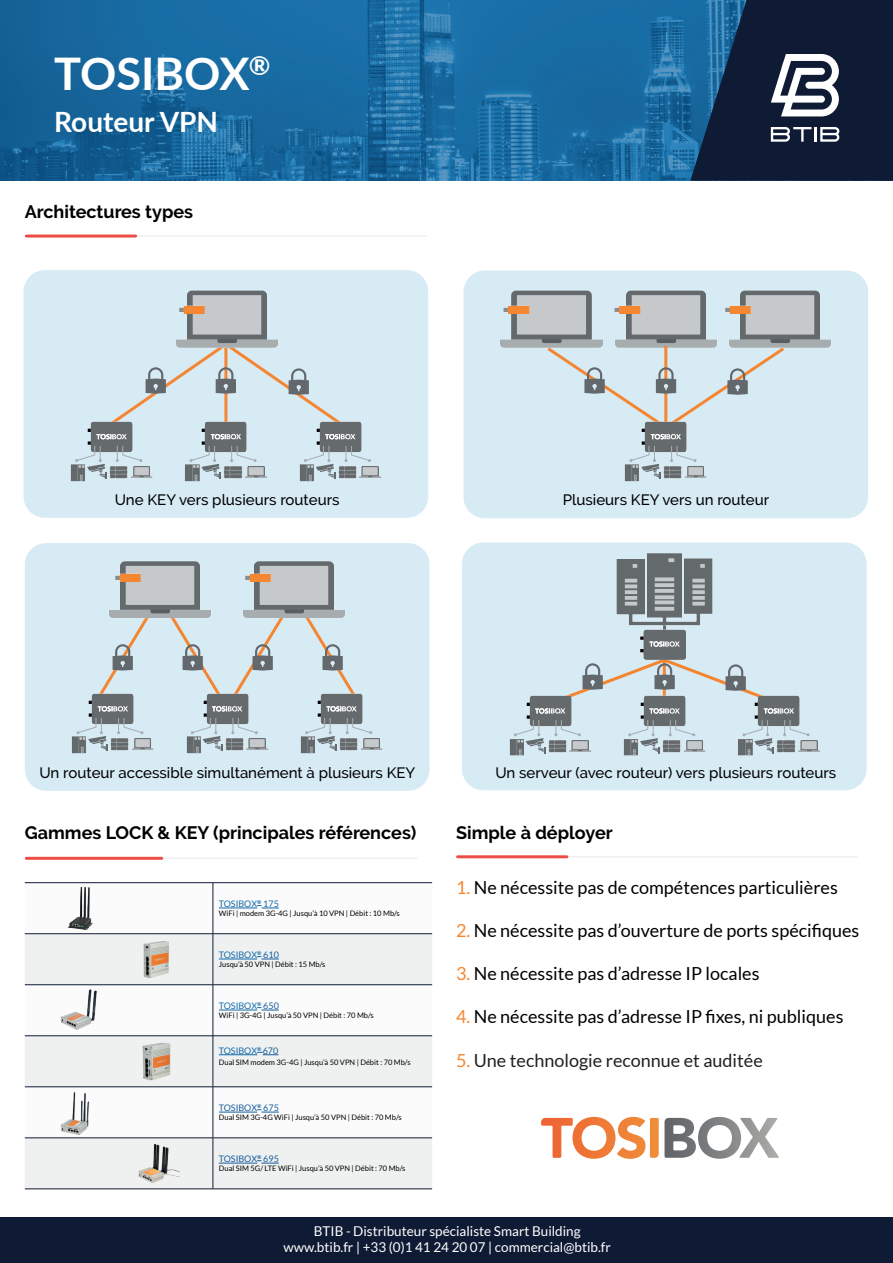
<style>
.page{position:relative;width:893px;height:1263px;background:#fff}
.page>*{position:absolute;margin:0;border:0;box-sizing:border-box;transform-origin:0 0}
.t1{font:700 45px "Lato";color:#fff}
.t2{font:700 28.05px "Lato";color:#fff}
.t3{font:18px "Lato";color:#000001}
.t4{font:700 18px "Raleway";color:#000001}
.t5{font:18px "Lato";color:#231f20}
.t6{font:500 15px "Raleway";color:#000001}
.t7{font:13.5px/16.2px "Lato";color:#fff;text-align:center}
.t8{font:9px "Lato";color:#126aa8}
.t9{font:9px "Lato";color:#175d9e}
.t10{font:7.5px "Lato";color:#000001}
.s1{color:#f58630}
.s2{color:#175d9e}
</style>
<div class="page">
<div style="left:462px;top:543px;width:405px;height:247px;background:#d7ebf5;border-radius:21px"></div>
<div style="left:25px;top:543px;width:404px;height:248px;background:#d7ebf5;border-radius:21px"></div>
<div style="left:24px;top:270px;width:404px;height:248px;background:#d7ebf5;border-radius:21px"></div>
<div style="left:0;top:1217px;width:893px;height:46px;background:#0f1b34"></div>
<svg style="left:0;top:0;width:690px;height:181px;fill:#176ba2"></svg>
<svg style="left:690px;top:0;width:203px;height:181px"></svg>
<hr style="left:26px;top:235px;width:400px;height:2px;background:#eff0f0">
<hr style="left:26px;top:235px;width:110px;height:3px;background:#ed4d46">
<svg style="left:25px;top:883px;width:407px;height:50px"></svg>
<svg style="left:25px;top:934px;width:407px;height:254px;fill:#eff0f0"></svg>
<hr style="left:25px;top:882px;width:188px;height:1px;background:#0f1b34">
<hr style="left:213px;top:882px;width:219px;height:1px;background:#0f1b34">
<hr style="left:213px;top:883px;width:1px;height:50px;background:#0f1b34">
<hr style="left:25px;top:933px;width:188px;height:1px;background:#0f1b34">
<hr style="left:213px;top:933px;width:219px;height:1px;background:#0f1b34">
<hr style="left:213px;top:934px;width:1px;height:50px;background:#0f1b34">
<hr style="left:25px;top:984px;width:188px;height:1px;background:#0f1b34">
<hr style="left:213px;top:984px;width:219px;height:1px;background:#0f1b34">
<hr style="left:213px;top:985px;width:1px;height:50px;background:#0f1b34">
<hr style="left:213px;top:1035px;width:219px;height:1px;background:#0f1b34">
<hr style="left:25px;top:1035px;width:188px;height:1px;background:#0f1b34">
<hr style="left:213px;top:1036px;width:1px;height:50px;background:#0f1b34">
<hr style="left:25px;top:1086px;width:188px;height:1px;background:#0f1b34">
<hr style="left:213px;top:1087px;width:1px;height:51px;background:#0f1b34">
<hr style="left:25px;top:1137px;width:188px;height:1px;background:#0f1b34">
<hr style="left:213px;top:1138px;width:1px;height:51px;background:#0f1b34">
<hr style="left:25px;top:1188px;width:188px;height:1px;background:#0f1b34">
<hr style="left:213px;top:1086px;width:219px;height:1px;background:#0f1b34">
<hr style="left:213px;top:1137px;width:219px;height:1px;background:#0f1b34">
<hr style="left:213px;top:1188px;width:219px;height:1px;background:#0f1b34">
<hr style="left:219px;top:908px;width:38px;height:1px;background:#126aa8">
<svg style="left:257px;top:905px;width:22px;height:4px"></svg>
<hr style="left:219px;top:959px;width:38px;height:1px;background:#126aa8">
<svg style="left:257px;top:956px;width:22px;height:4px"></svg>
<hr style="left:219px;top:1010px;width:38px;height:1px;background:#126aa8">
<svg style="left:257px;top:1007px;width:22px;height:4px"></svg>
<hr style="left:219px;top:1054px;width:38px;height:1px;background:#126aa8">
<svg style="left:257px;top:1052px;width:21px;height:3px"></svg>
<hr style="left:219px;top:1112px;width:38px;height:1px;background:#175d9e">
<svg style="left:257px;top:1109px;width:22px;height:4px"></svg>
<hr style="left:219px;top:1163px;width:38px;height:1px;background:#175d9e">
<svg style="left:257px;top:1160px;width:22px;height:4px"></svg>
<hr style="left:26px;top:857px;width:391px;height:2px;background:#eff0f0">
<hr style="left:26px;top:857px;width:136px;height:3px;background:#ed4d46">
<hr style="left:457px;top:856px;width:401px;height:1px;background:#eff0f0">
<hr style="left:458px;top:855px;width:109px;height:3px;background:#ed4d46">
<div style="left:463px;top:271px;width:405px;height:247px;background:#d7ebf5;border-radius:21px"></div>
<img style="left:500px;top:290px;width:103px;height:58px">
<img style="left:615px;top:290px;width:102px;height:55px">
<img style="left:729px;top:290px;width:102px;height:58px">
<img style="left:120px;top:561px;width:80px;height:57px">
<img style="left:254px;top:561px;width:80px;height:57px">
<img style="left:616px;top:553px;width:97px;height:75px">
<img style="left:614px;top:304px;width:31px;height:14px">
<img style="left:725px;top:304px;width:31px;height:14px">
<img style="left:500px;top:304px;width:35px;height:14px">
<img style="left:176px;top:290px;width:102px;height:50px">
<img style="left:87px;top:421px;width:46px;height:32px">
<img style="left:70px;top:464px;width:15px;height:18px">
<img style="left:109px;top:466px;width:44px;height:13px">
<svg style="left:75px;top:446px;width:32px;height:33px"></svg>
<svg style="left:116px;top:446px;width:26px;height:16px"></svg>
<img style="left:201px;top:439px;width:46px;height:14px">
<img style="left:185px;top:464px;width:15px;height:18px">
<img style="left:223px;top:466px;width:44px;height:13px">
<svg style="left:190px;top:446px;width:31px;height:33px"></svg>
<svg style="left:230px;top:446px;width:27px;height:16px"></svg>
<img style="left:316px;top:421px;width:46px;height:32px">
<img style="left:299px;top:464px;width:15px;height:18px">
<img style="left:338px;top:466px;width:44px;height:13px">
<svg style="left:304px;top:446px;width:31px;height:33px"></svg>
<svg style="left:345px;top:446px;width:26px;height:16px"></svg>
<img style="left:88px;top:693px;width:46px;height:32px">
<img style="left:71px;top:736px;width:15px;height:18px">
<img style="left:110px;top:738px;width:44px;height:13px">
<svg style="left:76px;top:718px;width:32px;height:33px"></svg>
<svg style="left:117px;top:718px;width:27px;height:16px"></svg>
<img style="left:203px;top:711px;width:46px;height:14px">
<img style="left:186px;top:736px;width:15px;height:18px">
<img style="left:225px;top:738px;width:44px;height:13px">
<svg style="left:191px;top:718px;width:31px;height:33px"></svg>
<svg style="left:231px;top:718px;width:27px;height:16px"></svg>
<img style="left:317px;top:693px;width:46px;height:32px">
<img style="left:300px;top:736px;width:15px;height:18px">
<img style="left:339px;top:738px;width:44px;height:13px">
<svg style="left:305px;top:718px;width:32px;height:33px"></svg>
<svg style="left:346px;top:718px;width:26px;height:16px"></svg>
<img style="left:526px;top:695px;width:46px;height:32px">
<img style="left:509px;top:739px;width:15px;height:17px">
<img style="left:548px;top:740px;width:44px;height:13px">
<svg style="left:514px;top:720px;width:31px;height:33px"></svg>
<svg style="left:554px;top:720px;width:27px;height:16px"></svg>
<img style="left:640px;top:714px;width:46px;height:13px">
<img style="left:623px;top:739px;width:15px;height:17px">
<img style="left:662px;top:740px;width:44px;height:13px">
<svg style="left:628px;top:720px;width:32px;height:33px"></svg>
<svg style="left:669px;top:720px;width:26px;height:16px"></svg>
<img style="left:754px;top:695px;width:46px;height:32px">
<img style="left:738px;top:739px;width:15px;height:17px">
<img style="left:776px;top:740px;width:44px;height:13px">
<svg style="left:743px;top:720px;width:31px;height:33px"></svg>
<svg style="left:783px;top:720px;width:27px;height:16px"></svg>
<img style="left:641px;top:439px;width:46px;height:14px">
<img style="left:624px;top:464px;width:15px;height:18px">
<img style="left:663px;top:466px;width:44px;height:13px">
<svg style="left:629px;top:446px;width:32px;height:33px"></svg>
<svg style="left:670px;top:446px;width:27px;height:16px"></svg>
<img style="left:641px;top:628px;width:45px;height:28px">
<svg style="left:649px;top:641px;width:31px;height:6px"></svg>
<img style="left:176px;top:304px;width:34px;height:14px">
<img style="left:245px;top:572px;width:31px;height:14px">
<img style="left:115px;top:572px;width:31px;height:14px">
<svg style="left:535px;top:656px;width:259px;height:58px"></svg>
<svg style="left:300px;top:608px;width:59px;height:103px"></svg>
<svg style="left:165px;top:608px;width:124px;height:103px"></svg>
<svg style="left:95px;top:608px;width:59px;height:103px"></svg>
<svg style="left:96px;top:340px;width:259px;height:99px"></svg>
<svg style="left:544px;top:345px;width:243px;height:94px"></svg>
<img style="left:64px;top:887px;width:31px;height:43px">
<img style="left:136px;top:939px;width:39px;height:39px">
<img style="left:58px;top:989px;width:42px;height:41px">
<img style="left:137px;top:1041px;width:39px;height:40px">
<img style="left:58px;top:1091px;width:41px;height:45px">
<svg style="left:541px;top:1117px;width:238px;height:42px"></svg>
<img style="left:134px;top:1143px;width:46px;height:40px">
<h1 class="t1" style="left:54px;top:41px;width:218px">TOSIBOX<sup>®</sup></h1>
<h2 class="t2" style="left:54px;top:101px;width:165px">Routeur VPN</h2>
<h3 class="t4" style="left:25px;top:202px;width:170px">Architectures types</h3>
<h3 class="t6" style="left:115px;top:491px;width:226px">Une KEY vers plusieurs routeurs</h3>
<h3 class="t6" style="left:563px;top:491px;width:208px">Plusieurs KEY vers un routeur</h3>
<h3 class="t6" style="left:39px;top:764px;width:378px">Un routeur accessible simultanément à plusieurs KEY</h3>
<h3 class="t6" style="left:495px;top:764px;width:342px">Un serveur (avec routeur) vers plusieurs routeurs</h3>
<h3 class="t4" style="left:25px;top:822px;width:393px">Gammes LOCK &amp; KEY (principales références)</h3>
<h3 class="t4" style="left:456px;top:822px;width:158px">Simple à déployer</h3>
<h3 class="t3" style="left:456px;top:877px;width:383px"><span class="s1">1.</span> Ne nécessite pas de compétences particulières</h3>
<h3 class="t3" style="left:456px;top:920px;width:405px"><span class="s1">2.</span> Ne nécessite pas d’ouverture de ports spécifiques</h3>
<h3 class="t3" style="left:456px;top:964px;width:305px"><span class="s1">3.</span> Ne nécessite pas d’adresse IP locales</h3>
<h3 class="t3" style="left:456px;top:1007px;width:389px"><span class="s1">4.</span> Ne nécessite pas d’adresse IP fixes, ni publiques</h3>
<h3 class="t5" style="left:456px;top:1050px;width:308px"><span class="s1">5.</span> Une technologie reconnue et auditée</h3>
<p class="t8" style="left:219px;top:899px;width:61px">TOSIBOX<sup>®</sup> 175</p>
<p class="t10" style="left:219px;top:909px;width:182px">WiFi | modem 3G-4G | Jusqu’à 10 VPN | Débit : 10 Mb/s</p>
<p class="t8" style="left:219px;top:950px;width:61px">TOSIBOX<sup>®</sup> <span class="s2">610</span></p>
<p class="t10" style="left:219px;top:960px;width:108px">Jusqu’à 50 VPN | Débit : 15 Mb/s</p>
<p class="t8" style="left:219px;top:1001px;width:61px">TOSIBOX<sup>®</sup> <span class="s2">650</span></p>
<p class="t10" style="left:219px;top:1011px;width:156px">WiFi | 3G-4G | Jusqu’à 50 VPN | Débit : 70 Mb/s</p>
<p class="t8" style="left:219px;top:1046px;width:61px">TOSIBOX<sup>®</sup> <span class="s2">670</span></p>
<p class="t10" style="left:219px;top:1058px;width:193px">Dual SIM modem 3G-4G | Jusqu’à 50 VPN | Débit : 70 Mb/s</p>
<p class="t9" style="left:219px;top:1103px;width:61px">TOSIBOX<sup>®</sup> 675</p>
<p class="t10" style="left:219px;top:1113px;width:184px">Dual SIM 3G-4G WiFi | Jusqu’à 50 VPN | Débit : 70 Mb/s</p>
<p class="t9" style="left:219px;top:1154px;width:61px">TOSIBOX<sup>®</sup> 695</p>
<p class="t10" style="left:219px;top:1164px;width:188px">Dual SIM 5G/ LTE WiFi | Jusqu’à 50 VPN | Débit : 70 Mb/s</p>
<h3 class="t7" style="left:284px;top:1223px;width:329px">BTIB - Distributeur spécialiste Smart Building www.btib.fr | +33 (0)1 41 24 20 07 | commercial@btib.fr</h3>
</div>
